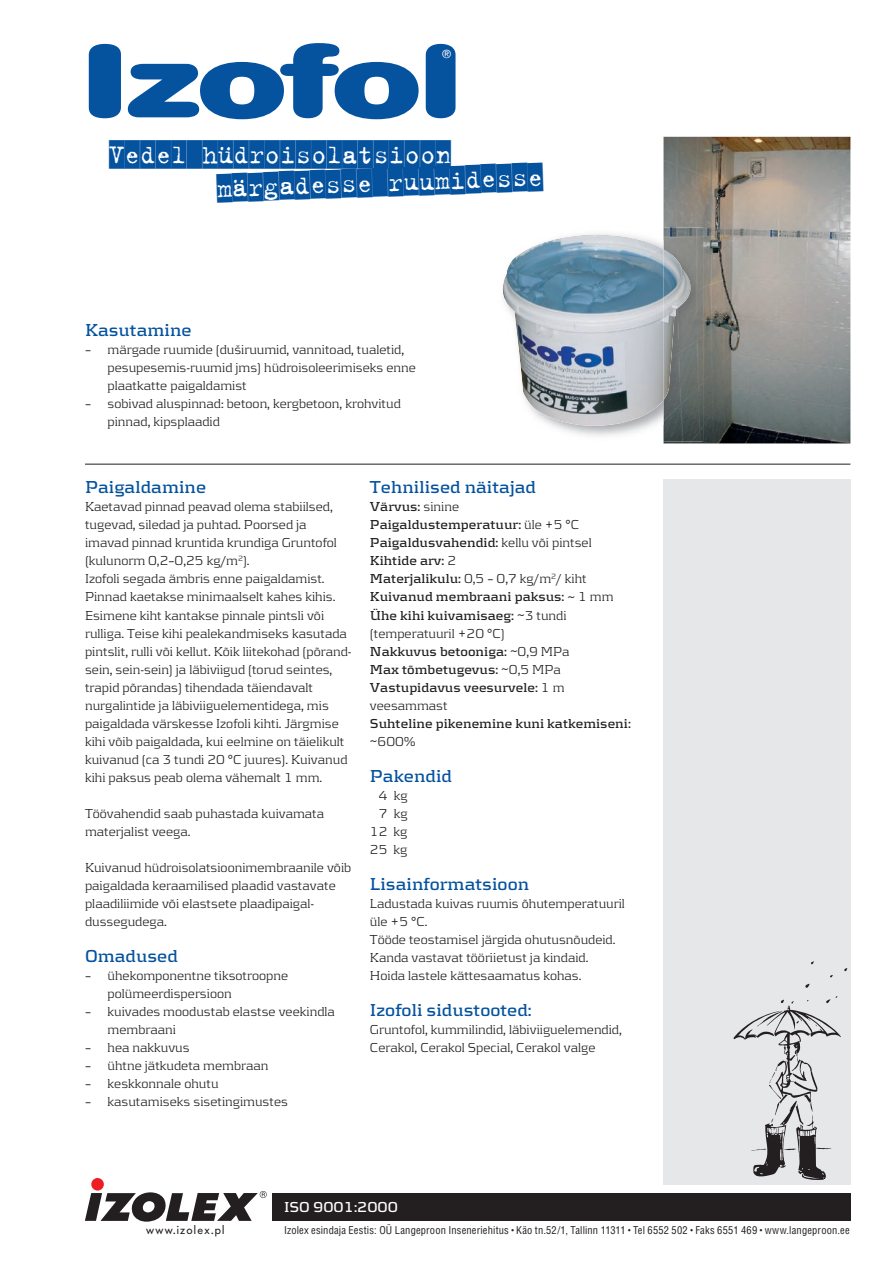
<style>
.page{position:relative;width:893px;height:1263px;background:#fff}
.page>*{position:absolute;margin:0;border:0;box-sizing:border-box;transform-origin:0 0}
.t1{font:100.8px "Swiss 721 BT Black Rounded";letter-spacing:-.04em;color:#05529f;scale:1.39 1}
.t2{font:28.65px "Trixie Cameo";color:#05529f}
.t3{font:700 18px "Kontrapunkt";color:#05529f}
.t4{font:700 15px "Kontrapunkt";color:#fff}
.t5{font:300 13.5px/18px "Kontrapunkt";color:#231f20}
.t6{font:700 13.5px/18px "Kontrapunkt";color:#231f20}
.t7{font:12px "Futura BQ";letter-spacing:.1em;color:#231f20}
.t8{font:11.4px "Helvetica Neue";color:#fff}
.t9{font:condensed 10.5px "Helvetica";letter-spacing:.015em;color:#231f20}
.s1{font-weight:300}
.s2{font-size:7.5px}
</style>
<div class="page">
<hr style="left:85px;top:464px;width:765px;height:1px;background:#231f20">
<div style="left:272px;top:1193px;width:578px;height:28px;background:#231f20"></div>
<div style="left:91px;top:1178px;width:13px;height:12px;background:#ee1d23;border-radius:50%"></div>
<svg style="left:85px;top:1191px;width:182px;height:30px"></svg>
<div style="left:663px;top:479px;width:187px;height:706px;background:#e6e7e9"></div>
<svg style="left:805px;top:984px;width:5px;height:4px"></svg>
<svg style="left:733px;top:996px;width:108px;height:184px"></svg>
<img style="left:663px;top:137px;width:187px;height:306px">
<img style="left:552px;top:228px;width:151px;height:213px">
<img style="left:503px;top:234px;width:160px;height:192px">
<img style="left:663px;top:249px;width:28px;height:151px">
<h1 class="t1" style="left:79px;top:20px;width:279px">Izofol</h1>
<p class="t8" style="left:442px;top:47px;width:11px">®</p>
<h2 class="t2" style="left:109px;top:139px;width:344px">VEDEL HÜDROISOLATSIOON</h2>
<h2 class="t2" style="left:216px;top:173px;width:328px;rotate:-2deg">MÄRGADESSE RUUMIDESSE</h2>
<h3 class="t3" style="left:85px;top:319px;width:108px">Kasutamine</h3>
<p class="t5" style="left:108px;top:340px;width:310px;text-indent:-23px">– märgade ruumide (duširuumid, vannitoad, tualetid, pesupesemis-ruumid jms) hüdroisoleerimiseks enne plaatkatte paigaldamist</p>
<p class="t5" style="left:108px;top:394px;width:295px;text-indent:-23px">– sobivad aluspinnad: betoon, kergbetoon, krohvitud pinnad, kipsplaadid</p>
<h3 class="t3" style="left:85px;top:477px;width:123px">Paigaldamine</h3>
<p class="t5" style="left:85px;top:498px;width:268px">Kaetavad pinnad peavad olema stabiilsed, tugevad, siledad ja puhtad. Poorsed ja imavad pinnad kruntida krundiga Gruntofol (kulunorm 0,2–0,25 kg/m<sup>2</sup>).<br>Izofoli segada ämbris enne paigaldamist.<br>Pinnad kaetakse minimaalselt kahes kihis.<br>Esimene kiht kantakse pinnale pintsli või rulliga. Teise kihi pealekandmiseks kasutada pintslit, rulli või kellut. Kõik liitekohad (põrand&shy;sein, sein-sein) ja läbiviigud (torud seintes, trapid põrandas) tihendada täiendavalt nurgalintide ja läbiviiguelementidega, mis paigaldada värskesse Izofoli kihti. Järgmise kihi võib paigaldada, kui eelmine on täielikult kuivanud (ca 3 tundi 20 °C juures). Kuivanud kihi paksus peab olema vähemalt 1 mm.</p>
<p class="t5" style="left:85px;top:804px;width:241px">Töövahendid saab puhastada kuivamata materjalist veega.</p>
<p class="t5" style="left:85px;top:858px;width:268px">Kuivanud hüdroisolatsioonimembraanile võib paigaldada keraamilised plaadid vastavate plaadiliimide või elastsete plaadipaigal&shy;dussegudega.</p>
<h3 class="t3" style="left:85px;top:945px;width:94px">Omadused</h3>
<p class="t5" style="left:108px;top:966px;width:182px;text-indent:-23px">– ühekomponentne tiksotroopne polümeerdispersioon</p>
<p class="t5" style="left:108px;top:1002px;width:229px;text-indent:-23px">– kuivades moodustab elastse veekindla membraani</p>
<p class="t5" style="left:85px;top:1038px;width:106px">– hea nakkuvus</p>
<p class="t5" style="left:85px;top:1056px;width:185px">– ühtne jätkudeta membraan</p>
<p class="t5" style="left:85px;top:1074px;width:135px">– keskkonnale ohutu</p>
<p class="t5" style="left:85px;top:1092px;width:204px">– kasutamiseks sisetingimustes</p>
<h3 class="t3" style="left:370px;top:477px;width:168px">Tehnilised näitajad</h3>
<p class="t6" style="left:370px;top:498px;width:245px">Värvus: <span class="s1">sinine<br></span>Paigaldustemperatuur: <span class="s1">üle +5 °C<br></span>Paigaldusvahendid: <span class="s1">kellu või pintsel<br></span>Kihtide arv: <span class="s1">2<br></span>Materjalikulu: <span class="s1">0,5 – 0,7 kg/m</span><sup>2</sup><span class="s1">/ kiht<br></span>Kuivanud membraani paksus: <span class="s1">~ 1 mm<br></span>Ühe kihi kuivamisaeg: <span class="s1">~3 tundi (temperatuuril +20 °C)<br></span>Nakkuvus betooniga: <span class="s1">~0,9 MPa<br></span>Max tõmbetugevus: <span class="s1">~0,5 MPa<br></span>Vastupidavus veesurvele: <span class="s1">1 m veesammast</span></p>
<p class="t6" style="left:370px;top:714px;width:262px">Suhteline pikenemine kuni katkemiseni:</p>
<p class="t5" style="left:370px;top:732px;width:47px">~600%</p>
<h3 class="t3" style="left:370px;top:765px;width:84px">Pakendid</h3>
<p class="t5" style="left:370px;top:786px;width:39px;text-align:right">4 kg<br>7 kg<br>12 kg<br>25 kg</p>
<h3 class="t3" style="left:370px;top:873px;width:161px">Lisainformatsioon</h3>
<p class="t5" style="left:370px;top:894px;width:256px">Ladustada kuivas ruumis õhutemperatuuril üle +5 °C.<br>Tööde teostamisel järgida ohutusnõudeid.<br>Kanda vastavat tööriietust ja kindaid.<br>Hoida lastele kättesaamatus kohas.</p>
<h3 class="t3" style="left:370px;top:999px;width:163px">Izofoli sidustooted:</h3>
<p class="t5" style="left:370px;top:1020px;width:253px">Gruntofol, kummilindid, läbiviiguelemendid,<br>Cerakol, Cerakol Special, Cerakol valge</p>
<p class="t7" style="left:146px;top:1223px;width:80px">www.izolex.pl</p>
<p class="t4" style="left:284px;top:1198px;width:115px">ISO 9001:2000</p>
<p class="t9" style="left:284px;top:1223px;width:567px">Izolex esindaja Eestis: OÜ Langeproon Inseneriehitus <span class="s2">•</span> Käo tn.52/1, Tallinn 11311 <span class="s2">•</span> Tel 6552 502 <span class="s2">•</span> Faks 6551 469 <span class="s2">•</span> www.langeproon.ee</p>
</div>
